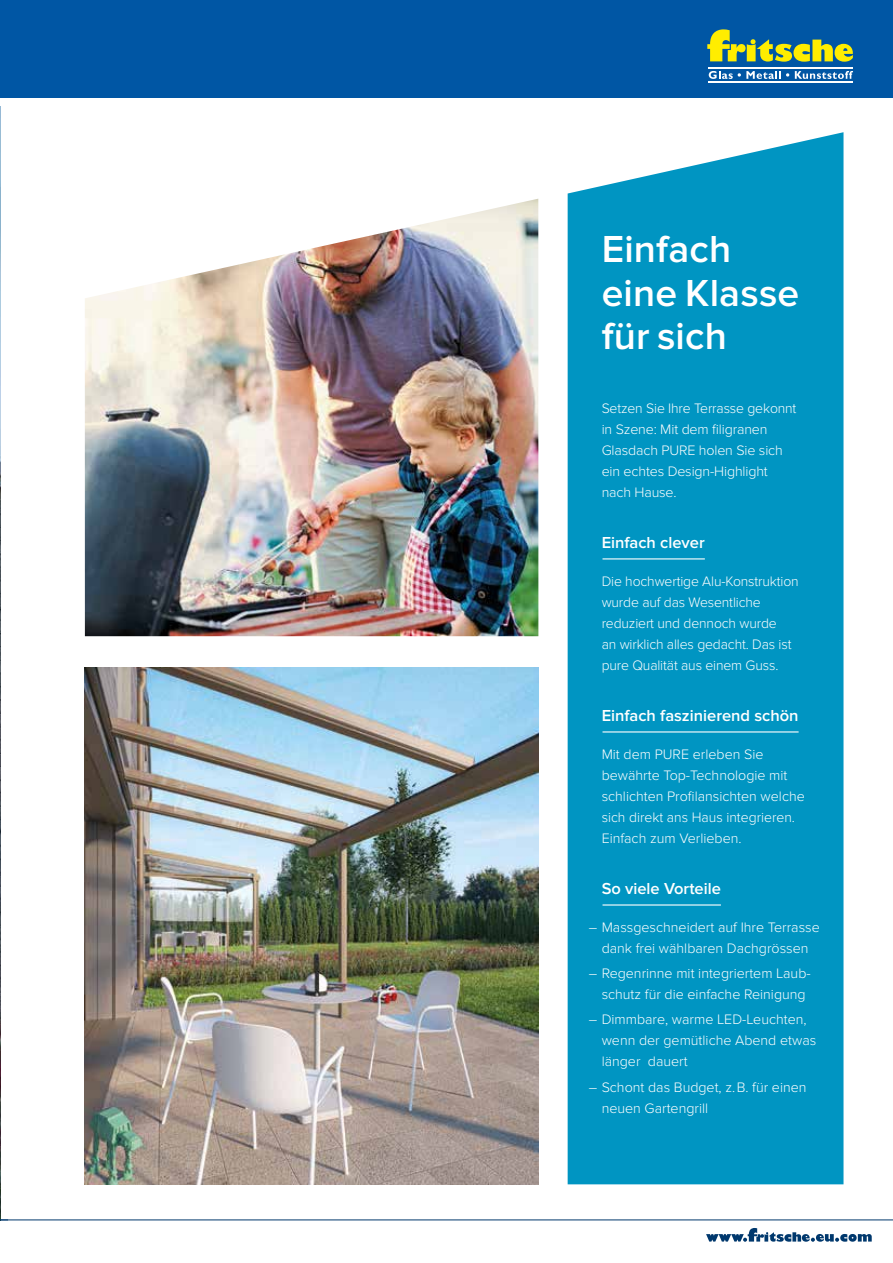
<style>
.page{position:relative;width:893px;height:1263px;background:#fff}
.page>*{position:absolute;margin:0;border:0;box-sizing:border-box;transform-origin:0 0}
.t1{font:600 39px/43.5px "Proxima Nova";letter-spacing:.005em;color:#fff}
.t2{font:600 16.5px "Proxima Nova";color:#fff}
.t3{font:300 14.25px/21px "Proxima Nova";color:#fff}
</style>
<div class="page">
<img style="left:0;top:211px;width:1px;height:1008px">
<hr style="left:0;top:106px;width:1px;height:105px;background:#000">
<img style="left:85px;top:668px;width:453px;height:516px">
<div style="left:568px;top:132px;width:275px;height:1052px;background:#0095c2"></div>
<img style="left:85px;top:199px;width:453px;height:437px">
<hr style="left:602px;top:558px;width:103px;height:1px;background:#fff">
<hr style="left:602px;top:731px;width:197px;height:1px;background:#fff">
<hr style="left:602px;top:904px;width:119px;height:1px;background:#fff">
<hr style="left:18px;top:106px;width:1px;height:92px;background:#000">
<div style="left:0;top:0;width:893px;height:98px;background:#0056a4"></div>
<div style="left:702px;top:23px;width:157px;height:66px;background:#0056a4"></div>
<svg style="left:707px;top:29px;width:146px;height:33px"></svg>
<hr style="left:709px;top:67px;width:144px;height:1px;background:#fff">
<hr style="left:709px;top:81px;width:144px;height:2px;background:#fff">
<svg style="left:709px;top:71px;width:80px;height:8px"></svg>
<svg style="left:795px;top:71px;width:58px;height:8px"></svg>
<svg style="left:706px;top:1228px;width:166px;height:14px"></svg>
<hr style="left:0;top:1219px;width:893px;height:1px;background:#00386d">
<h1 class="t1" style="left:602px;top:228px;width:199px">Einfach eine Klasse für sich</h1>
<p class="t3" style="left:602px;top:398px;width:196px">Setzen Sie Ihre Terrasse gekonnt in Szene: Mit dem filigranen<br>Glasdach PURE holen Sie sich ein echtes Design-Highlight nach Hause.</p>
<p class="t2" style="left:602px;top:533px;width:105px">Einfach clever</p>
<p class="t3" style="left:602px;top:571px;width:199px">Die hochwertige Alu-Konstruktion wurde auf das Wesentliche reduziert und dennoch wurde<br>an wirklich alles gedacht. Das ist pure Qualität aus einem Guss.</p>
<p class="t2" style="left:602px;top:706px;width:198px">Einfach faszinierend schön</p>
<p class="t3" style="left:602px;top:744px;width:205px">Mit dem PURE erleben Sie bewährte Top-Technologie mit schlichten Profilansichten welche sich direkt ans Haus integrieren.<br>Einfach zum Verlieben.</p>
<p class="t2" style="left:602px;top:879px;width:121px">So viele Vorteile</p>
<p class="t3" style="left:589px;top:917px;width:232px;text-align:center">– Massgeschneidert auf Ihre Terrasse dank frei wählbaren Dachgrössen</p>
<p class="t3" style="left:589px;top:963px;width:223px;text-align:center">– Regenrinne mit integriertem Laub&shy;schutz für die einfache Reinigung</p>
<p class="t3" style="left:602px;top:1009px;width:216px;text-indent:-13px">– Dimmbare, warme LED-Leuchten, wenn der gemütliche Abend etwas länger dauert</p>
<p class="t3" style="left:602px;top:1076px;width:206px;text-indent:-13px">– Schont das Budget, z. B. für einen neuen Gartengrill</p>
</div>
